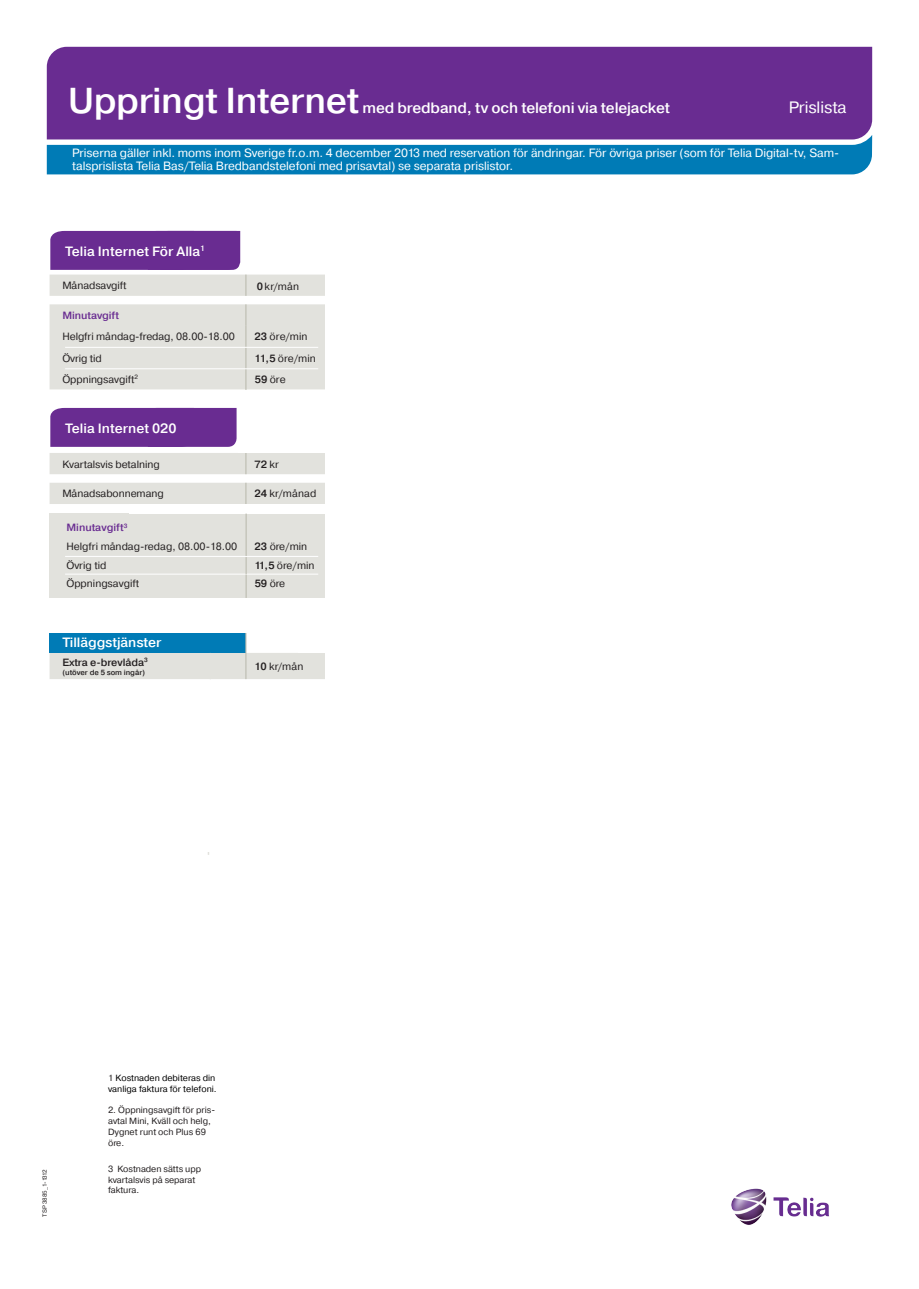
<style>
.page{position:relative;width:919px;height:1289px;background:#fff}
.page>*{position:absolute;margin:0;border:0;box-sizing:border-box;transform-origin:0 0}
.t1{font:36px "Pragmatica Medium A";letter-spacing:-.01em;color:#fff}
.t2{font:16.5px "Pragmatica Book A";letter-spacing:-.005em;color:#fff}
.t3{font:15px "Pragmatica Medium A";letter-spacing:-.01em;color:#fff}
.Tabellrubrik_RichPur{font:13.5px "Pragmatica Medium A";color:#fff}
.t4{font:12px/13.5px "Pragmatica Book A";letter-spacing:-.005em;color:#fff}
.Tabellrubrik_RichPur-2{font:10.5px "Pragmatica Book A";letter-spacing:-.005em;color:#231f20}
.Tabellrubrik_RichPur-3{font:10.5px "Pragmatica Medium A";color:#692c91}
.Tabellrubrik_RichPur-4{font:10.5px "Pragmatica Medium A";letter-spacing:-.005em;color:#231f20}
.Noter{font:9px/10.8px "Pragmatica Book A";color:#231f20}
.t5{font:9px/10.8px "Pragmatica Book A";color:#000}
.Tabellrubrik_RichPur-5{font:7.5px "Pragmatica Medium A";letter-spacing:-.005em;color:#231f20}
.TSPnummer{font:6px "Pragmatica Book A";letter-spacing:-.005em;color:#231f20}
.s1{font-family:"Pragmatica Medium A"}
.s2{font-family:"Pragmatica Book A"}
.s3{color:#231f20}
</style>
<div class="page">
<svg style="left:50px;top:274px;width:275px;height:405px;fill:#e2e2dd"></svg>
<svg style="left:50px;top:447px;width:275px;height:66px;fill:#e2e2dd"></svg>
<svg style="left:245px;top:304px;width:1px;height:170px"></svg>
<svg style="left:245px;top:483px;width:1px;height:21px"></svg>
<div style="left:47px;top:47px;width:825px;height:88px;background:#692c91"></div>
<svg style="left:47px;top:135px;width:825px;height:39px;background:#2f84bc"></svg>
<img style="left:731px;top:1188px;width:98px;height:37px">
<div style="left:237px;top:390px;width:95px;height:62px;background:#fff"></div>
<div style="left:298px;top:628px;width:79px;height:24px;background:#fff"></div>
<svg style="left:50px;top:230px;width:196px;height:66px;background:#a07db5"></svg>
<div style="left:50px;top:408px;width:187px;height:39px;background:#692c91"></div>
<div style="left:50px;top:513px;width:291px;height:85px;background:#e2e2dd"></div>
<div style="left:47px;top:598px;width:337px;height:34px;background:#fff"></div>
<div style="left:129px;top:504px;width:248px;height:9px;background:#fff"></div>
<div style="left:325px;top:263px;width:42px;height:420px;background:#fff"></div>
<hr style="left:65px;top:347px;width:253px;height:1px;background:#fff">
<hr style="left:65px;top:368px;width:253px;height:1px;background:#fff">
<hr style="left:65px;top:556px;width:253px;height:1px;background:#fff">
<hr style="left:65px;top:573px;width:253px;height:1px;background:#fff">
<hr style="left:245px;top:513px;width:2px;height:43px;background:#bcbcb0">
<svg style="left:50px;top:544px;width:197px;height:135px"></svg>
<hr style="left:245px;top:574px;width:2px;height:24px;background:#bcbcb0">
<p class="t1" style="left:68px;top:80px;width:292px">Uppringt Internet</p>
<p class="t3" style="left:362px;top:100px;width:309px">med bredband, tv och telefoni via telejacket</p>
<p class="t2" style="left:788px;top:98px;width:59px">Prislista</p>
<p class="t4" style="left:72px;top:146px;width:768px">Priserna gäller inkl. moms inom Sverige fr.o.m. 4 december 2013 med reservation för ändringar. För övriga priser (som för Telia Digital-tv, Sam&shy;talsprislista Telia Bas/Telia Bredbandstelefoni med prisavtal) se separata prislistor.</p>
<p class="Tabellrubrik_RichPur" style="left:65px;top:243px;width:141px">Telia Internet För Alla<sup>1</sup></p>
<p class="Tabellrubrik_RichPur-2" style="left:62px;top:279px;width:66px">Månadsavgift</p>
<p class="Tabellrubrik_RichPur-2" style="left:257px;top:280px;width:44px"><span class="s1">0</span> kr/mån</p>
<p class="Tabellrubrik_RichPur-3" style="left:62px;top:309px;width:58px">Minutavgift</p>
<p class="Tabellrubrik_RichPur-2" style="left:62px;top:330px;width:174px">Helgfri måndag-fredag, 08.00-18.00</p>
<p class="Tabellrubrik_RichPur-2" style="left:254px;top:330px;width:55px"><span class="s1">23</span> öre/min</p>
<p class="Tabellrubrik_RichPur-2" style="left:62px;top:352px;width:41px">Övrig tid</p>
<p class="Tabellrubrik_RichPur-2" style="left:254px;top:352px;width:63px"><span class="s1">11,5</span> öre/min</p>
<p class="Tabellrubrik_RichPur-2" style="left:62px;top:373px;width:77px">Öppningsavgift<sup>2</sup></p>
<p class="Tabellrubrik_RichPur-2" style="left:254px;top:373px;width:33px"><span class="s1">59</span> öre</p>
<p class="Tabellrubrik_RichPur" style="left:65px;top:420px;width:113px">Telia Internet 020</p>
<p class="Tabellrubrik_RichPur-2" style="left:62px;top:458px;width:99px">Kvartalsvis betalning</p>
<p class="Tabellrubrik_RichPur-4" style="left:254px;top:458px;width:26px">72 <span class="s2">kr</span></p>
<p class="Tabellrubrik_RichPur-2" style="left:62px;top:487px;width:103px">Månadsabonnemang</p>
<p class="Tabellrubrik_RichPur-2" style="left:254px;top:487px;width:63px"><span class="s1">24</span> kr/månad</p>
<p class="Tabellrubrik_RichPur-3" style="left:66px;top:521px;width:62px">Minutavgift<sup>3</sup></p>
<p class="Tabellrubrik_RichPur-2" style="left:66px;top:540px;width:172px">Helgfri måndag-redag, 08.00-18.00</p>
<p class="Tabellrubrik_RichPur-2" style="left:66px;top:559px;width:41px">Övrig tid</p>
<p class="Tabellrubrik_RichPur-2" style="left:66px;top:577px;width:74px">Öppningsavgift</p>
<p class="Tabellrubrik_RichPur-2" style="left:254px;top:540px;width:54px"><span class="s1">23</span> öre/min</p>
<p class="Tabellrubrik_RichPur-2" style="left:254px;top:559px;width:61px"><span class="s1">11,5</span> öre/min</p>
<p class="Tabellrubrik_RichPur-2" style="left:254px;top:577px;width:32px"><span class="s1">59</span> öre</p>
<p class="Tabellrubrik_RichPur" style="left:62px;top:635px;width:101px">Tilläggstjänster</p>
<p class="Tabellrubrik_RichPur-4" style="left:62px;top:656px;width:87px">Extra e-brevlåda<sup>3</sup></p>
<p class="Tabellrubrik_RichPur-5" style="left:62px;top:667px;width:84px">(utöver de 5 som ingår)</p>
<p class="Tabellrubrik_RichPur-2" style="left:254px;top:660px;width:51px"><span class="s1">10</span> kr/mån</p>
<p class="TSPnummer" style="left:41px;top:1216px;width:49px;rotate:-90deg">TSP 3885_1-1312</p>
<p class="t5" style="left:108px;top:1072px;width:110px"><span class="s3">1</span> Kostnaden debiteras din vanliga faktura för telefoni.</p>
<p class="Noter" style="left:108px;top:1104px;width:109px">2. Öppningsavgift för pris&shy;avtal Mini, Kväll och helg,</p>
<p class="Noter" style="left:108px;top:1126px;width:99px">Dygnet runt och Plus 69 öre.</p>
<p class="Noter" style="left:108px;top:1163px;width:94px">3 Kostnaden sätts upp kvartalsvis på separat faktura.</p>
</div>
